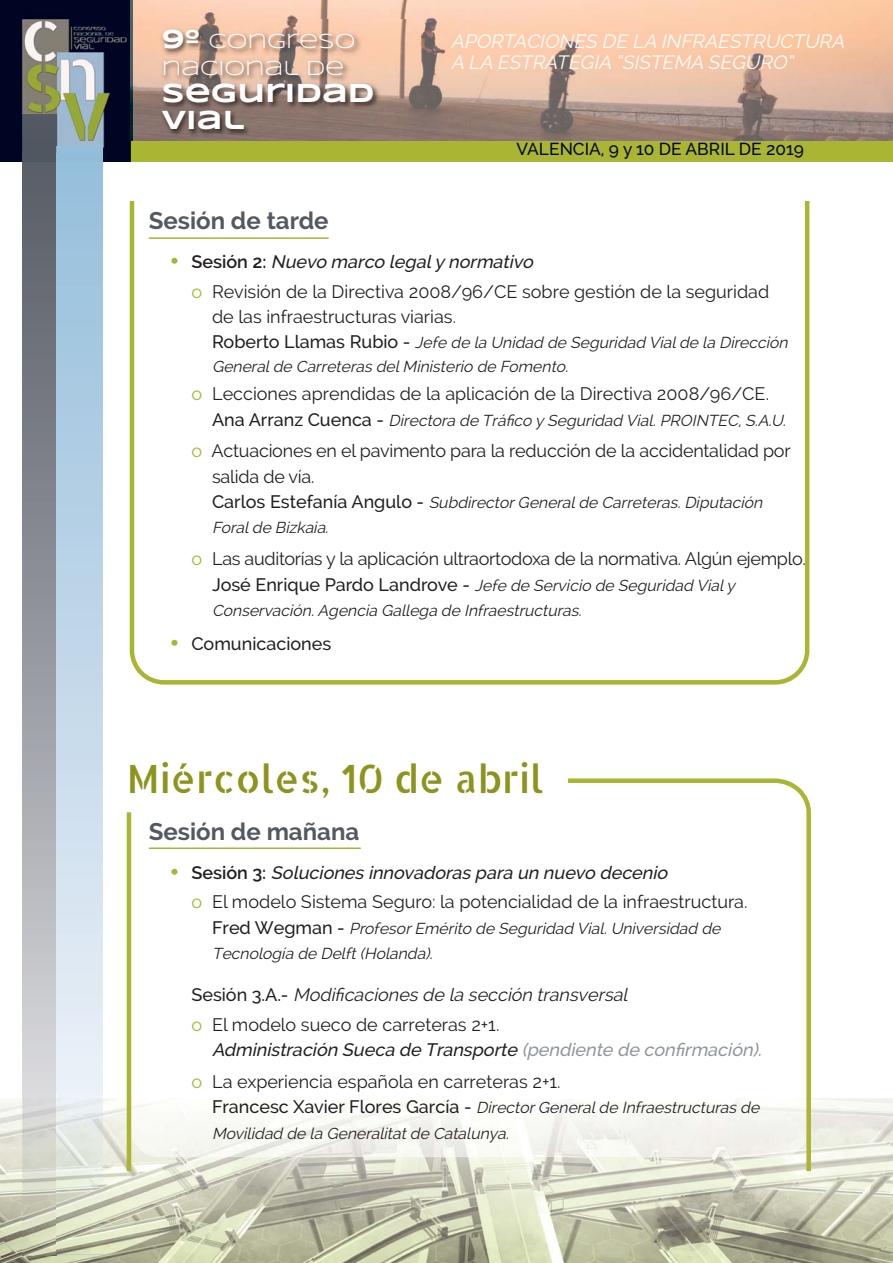
<style>
.page{position:relative;width:893px;height:1263px;background:#fff}
.page>*{position:absolute;margin:0;border:0;box-sizing:border-box;transform-origin:0 0}
.t1{font:39px "Allerta Stencil";color:#8d941e}
.t2{font:700 27px/27px "Syncopate";color:#fff}
.t3{font:700 24px "Raleway";color:#545861}
.t4{font:21px/27px "Syncopate";color:#fff}
.t5{font:italic 19.2px/21px "Raleway";color:#fff}
.t6{font:18px/29.7px "Raleway";color:#231f20}
.t7{font:italic 18px/29.5px "Raleway";color:#231f20}
.t8{font:18px "Raleway";letter-spacing:-.02em;color:#231f20}
.t9{font:500 18px "Raleway";color:#231f20}
.t10{font:500 17.25px "Raleway";color:#000524}
.t11{font:italic 15.75px/25.3px "Raleway";color:#231f20}
.s1{font-weight:700;font-size:27px}
.s2{font-family:"Syncopate";font-weight:700;font-size:21px;color:#a9b533}
.s3{font-weight:600}
.s4{font-weight:500;font-style:italic}
.s5{color:#a9b533}
.s6{font-weight:500;font-style:normal;font-size:18px}
.s7{font-weight:500;font-style:normal}
.s8{font-style:normal;color:#a9b533}
.s9{font-style:normal}
.s10{font-weight:500;font-style:italic;color:#90959d}
</style>
<div class="page">
<img style="left:0;top:1098px;width:893px;height:165px">
<div style="left:0;top:0;width:132px;height:162px;background:#000524"></div>
<img style="left:21px;top:14px;width:107px;height:138px">
<img style="left:131px;top:0;width:762px;height:162px">
<img style="left:135px;top:19px;width:290px;height:122px">
<div style="left:132px;top:141px;width:761px;height:21px;background:#a9b533"></div>
<img style="left:22px;top:114px;width:35px;height:1141px">
<img style="left:57px;top:147px;width:45px;height:1108px">
<img style="left:131px;top:1127px;width:432px;height:30px">
<hr style="left:149px;top:847px;width:212px;height:2px;background:#a9b533">
<svg style="left:130px;top:201px;width:679px;height:484px"></svg>
<svg style="left:563px;top:778px;width:250px;height:397px"></svg>
<hr style="left:127px;top:812px;width:4px;height:359px;background:#a9b533">
<hr style="left:149px;top:237px;width:180px;height:2px;background:#a9b533">
<h3 class="t4" style="left:162px;top:27px;width:195px"><span class="s1">9º</span> CONGRESO<br>NACIONAL DE</h3>
<h2 class="t2" style="left:162px;top:79px;width:214px">SEGURIDAD<br>VIAL</h2>
<p class="t5" style="left:451px;top:32px;width:399px">APORTACIONES DE LA INFRAESTRUCTURA<br>A LA ESTRATEGIA “SISTEMA SEGURO”</p>
<p class="t10" style="left:517px;top:142px;width:289px">VALENCIA, 9 y 10 DE ABRIL DE 2019</p>
<h3 class="t3" style="left:149px;top:207px;width:181px">Sesión de tarde</h3>
<p class="t6" style="left:191px;top:248px;width:579px;text-indent:-21px"><span class="s2">•</span> <span class="s3">S e s i ó n 2 :</span> <span class="s4">Nuevo marco legal y normativo<br></span><span class="s5">o</span> Revisión de la Directiva 2008/96/CE sobre gestión de la seguridad</p>
<p class="t6" style="left:212px;top:304px;width:246px">de las infraestructuras viarias.</p>
<p class="t11" style="left:212px;top:333px;width:580px;line-height:23.2px"><span class="s6">R o b e r t o L l a m a s R u b i o -</span> Jefe de la Unidad de Seguridad Vial de la Dirección<br>General de Carreteras del Ministerio de Fomento.</p>
<p class="t6" style="left:191px;top:381px;width:579px"><span class="s5">o</span> Lecciones aprendidas de la aplicación de la Directiva 2008/96/CE.</p>
<p class="t11" style="left:212px;top:409px;width:578px"><span class="s6">A n a A r r a n z C u e n c a -</span> Directora de Tráfico y Seguridad Vial.PROINTEC,S.A.U.</p>
<p class="t6" style="left:212px;top:440px;width:580px;line-height:25.3px;text-indent:-21px"><span class="s5">o</span> Actuaciones en el pavimento para la reducción de la accidentalidad por salida de vía.</p>
<p class="t11" style="left:212px;top:491px;width:555px"><span class="s6">C a r l o s E s t e fa n í a A n g u l o -</span> SubdirectorGeneral de Carreteras.Diputación<br>Foral de Bizkaia.</p>
<p class="t8" style="left:191px;top:552px;width:616px"><span class="s5">o</span> Las auditorías y la aplicación ultraortodoxa de la normativa. Algún ejemplo.</p>
<p class="t11" style="left:212px;top:574px;width:528px"><span class="s6">J o s é E n r i q u e Pa rd o L a n d rov e -</span> Jefe de Servicio de Seguridad Vial y<br>Conservación.Agencia Gallega de Infraestructuras.</p>
<p class="t9" style="left:170px;top:637px;width:163px"><span class="s2">•</span> Comunicaciones</p>
<h1 class="t1" style="left:127px;top:756px;width:419px">Miércoles, 10 de abril</h1>
<h3 class="t3" style="left:149px;top:817px;width:212px">Sesión de mañana</h3>
<p class="t6" style="left:191px;top:859px;width:558px;text-indent:-21px"><span class="s2">•</span> <span class="s3">S e s i ó n 3 :</span> <span class="s4">Soluciones innovadoras para un nuevo decenio<br></span><span class="s5">o</span> El modelo Sistema Seguro: la potencialidad de la infraestructura.</p>
<p class="t11" style="left:212px;top:917px;width:513px"><span class="s6">F r e d W e g m a n -</span> ProfesorEmérito de Seguridad Vial.Universidad de<br>Tecnología de Delft(Holanda).</p>
<p class="t7" style="left:191px;top:982px;width:438px"><span class="s7">S e s i ó n 3 . A . -</span> Modificaciones de la sección transversal <span class="s8">o</span> <span class="s9">El modelo sueco de carreteras 2+1.</span></p>
<p class="t6" style="left:191px;top:1036px;width:575px;line-height:31.8px;text-indent:21px"><span class="s4">Administración Sueca de Transporte</span> <span class="s10">(pendiente de confirmación). </span><span class="s5">o</span> La experiencia española en carreteras 2+1.</p>
<p class="t11" style="left:212px;top:1097px;width:552px"><span class="s6">F r a n c e s c X a v i e r F l o r e s G a r c í a -</span> DirectorGeneral de Infraestructuras de<br>Movilidad de la Generalitatde Catalunya.</p>
</div>
